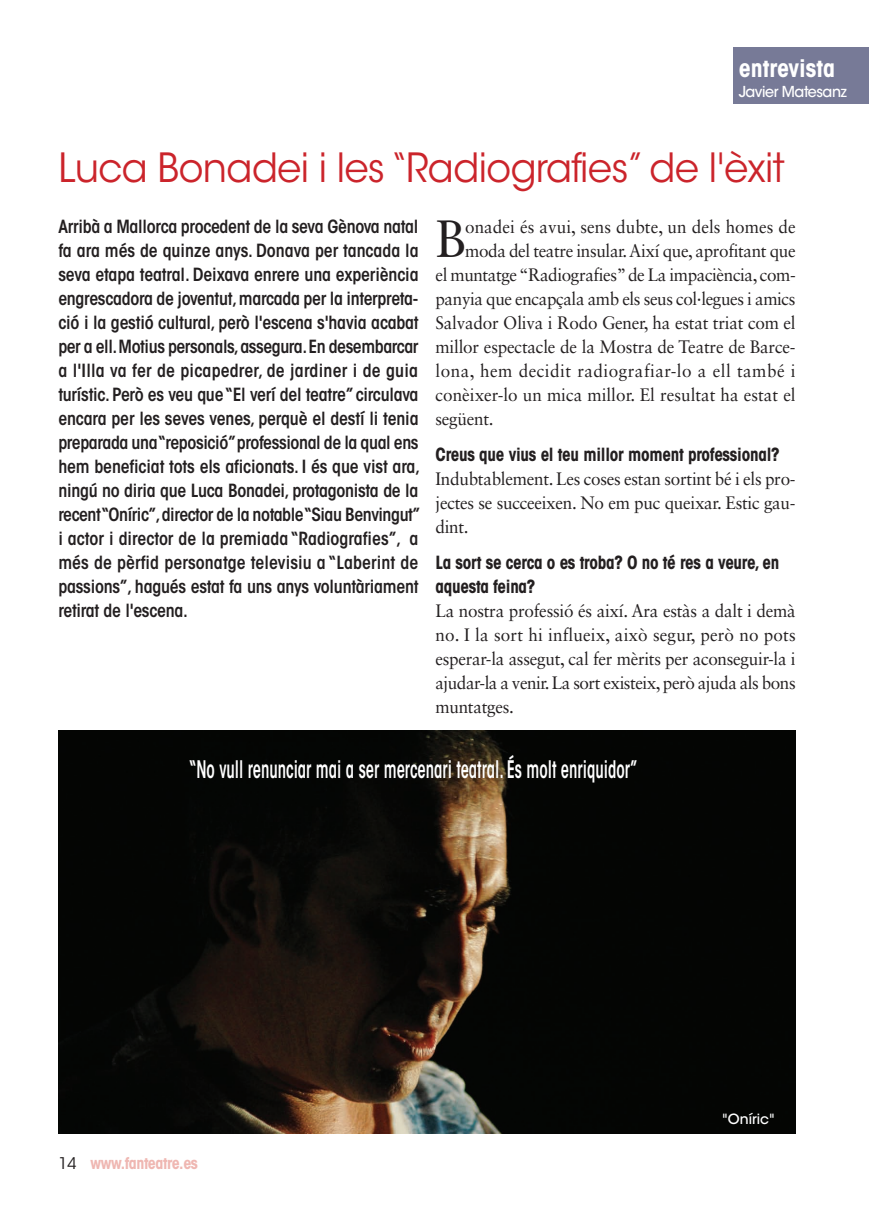
<style>
.page{position:relative;width:871px;height:1223px;background:#fff}
.page>*{position:absolute;margin:0;border:0;box-sizing:border-box;transform-origin:0 0}
.t1{font:52.4px "Sabon LT Std";color:#231f20;scale:.95 1}
.t2{font:40px "ITC Avant Garde Std";letter-spacing:-.015em;color:#cb242b;scale:.95 1}
.t3{font:600 condensed 24px "ITC Avant Garde Std";color:#fff;scale:.7 1}
.t4{font:700 condensed 24px "ITC Avant Garde Std";color:#fff}
.t5{font:600 condensed 18px/24px "ITC Avant Garde Std";letter-spacing:-.015em;color:#231f20}
.t6{font:18px/24px "Sabon LT Std";letter-spacing:-.015em;color:#231f20;text-align:justify;scale:.95 1}
.t7{font:700 condensed 18px/24px "ITC Avant Garde Std";letter-spacing:-.015em;color:#231f20;scale:.95 1}
.t8{font:18px "Sabon LT Std";letter-spacing:.005em;color:#231f20;scale:.95 1}
.t9{font:18px "Sabon LT Std";letter-spacing:.03em;color:#231f20;scale:.95 1}
.t10{font:700 condensed 16px "ITC Avant Garde Std";letter-spacing:-.025em;color:#efb7b2}
.t11{font:500 15px "ITC Avant Garde Std";letter-spacing:-.03em;color:#fff;scale:.95 1}
.t12{font:500 14px "ITC Avant Garde Std";color:#fff}
.s1{font-weight:400;font-stretch:normal;color:#231f20}
</style>
<div class="page">
<div style="left:795px;top:47px;width:74px;height:57px;background:#777a97"></div>
<div style="left:733px;top:47px;width:119px;height:57px;background:#777a97"></div>
<img style="left:58px;top:730px;width:737px;height:403px">
<h3 class="t4" style="left:738px;top:53px;width:98px">entrevista</h3>
<p class="t11" style="left:738px;top:82px;width:115px">Javier Matesanz</p>
<h2 class="t2" style="left:58px;top:143px;width:766px">Luca Bonadei i les “Radiografies” de l'èxit</h2>
<p class="t5" style="left:58px;top:214px;width:363px">Arribà a Mallorca procedent de la seva Gènova natal fa ara més de quinze anys. Donava per tancada la seva etapa teatral. Deixava enrere una experiència engrescadora de joventut, marcada per la interpreta&shy;ció i la gestió cultural, però l'escena s'havia acabat per a ell. Motius personals, assegura.en desembarcar a l'Illa va fer de picapedrer, de jardiner i de guia turístic. Però es veu que “el verí del teatre” circulava encara per les seves venes, perquè el destí li tenia preparada una “reposició” professional de la qual ens hem beneficiat tots els aficionats. I és que vist ara, ningú no diria que Luca bonadei, protagonista de la recent “oníric”, director de la notable “siau benvingut” i actor i director de la premiada “Radiografies”, a més de pèrfid personatge televisiu a “Laberint de passions”, hagués estat fa uns anys voluntàriament retirat de l'escena.</p>
<h1 class="t1" style="left:435px;top:207px;width:34px">B</h1>
<p class="t8" style="left:465px;top:216px;width:349px">onadei és avui, sens dubte, un dels homes de</p>
<p class="t6" style="left:465px;top:238px;width:349px">moda del teatre insular. Així que, aprofitant que</p>
<p class="t6" style="left:435px;top:262px;width:381px">el muntatge “Radiografies” de La impaciència, com-</p>
<p class="t6" style="left:435px;top:286px;width:380px">panyia que encapçala amb els seus col·legues i amics</p>
<p class="t6" style="left:435px;top:310px;width:381px">Salvador Oliva i Rodo Gener, ha estat triat com el</p>
<p class="t6" style="left:435px;top:334px;width:380px">millor espectacle de la Mostra de Teatre de Barce-</p>
<p class="t9" style="left:435px;top:360px;width:380px">lona, hem decidit radiografiar-lo a ell també i</p>
<p class="t8" style="left:435px;top:384px;width:381px">conèixer-lo un mica millor. El resultat ha estat el</p>
<p class="t6" style="left:435px;top:406px;width:63px">següent.</p>
<p class="t7" style="left:435px;top:442px;width:364px">creus que vius el teu millor moment professional?</p>
<p class="t6" style="left:435px;top:466px;width:380px">Indubtablement. Les coses estan sortint bé i els pro&shy;jectes se succeeixen. No em puc queixar. Estic gau&shy;dint.</p>
<p class="t7" style="left:435px;top:550px;width:363px">La sort se cerca o es troba? O no té res a veure, en aquesta feina?</p>
<p class="t6" style="left:435px;top:598px;width:381px">La nostra professió és així. Ara estàs a dalt i demà no. I la sort hi influeix, això segur, però no pots esperar-la assegut, cal fer mèrits per aconseguir-la i ajudar-la a venir. La sort existeix, però ajuda als bons muntatges.</p>
<h3 class="t3" style="left:189px;top:754px;width:641px">“No vull renunciar mai a ser mercenari teatral. És molt enriquidor”</h3>
<p class="t10" style="left:58px;top:1152px;width:141px"><span class="s1">14</span> www.fanteatre.es</p>
<p class="t12" style="left:722px;top:1109px;width:54px">"Oníric"</p>
</div>
